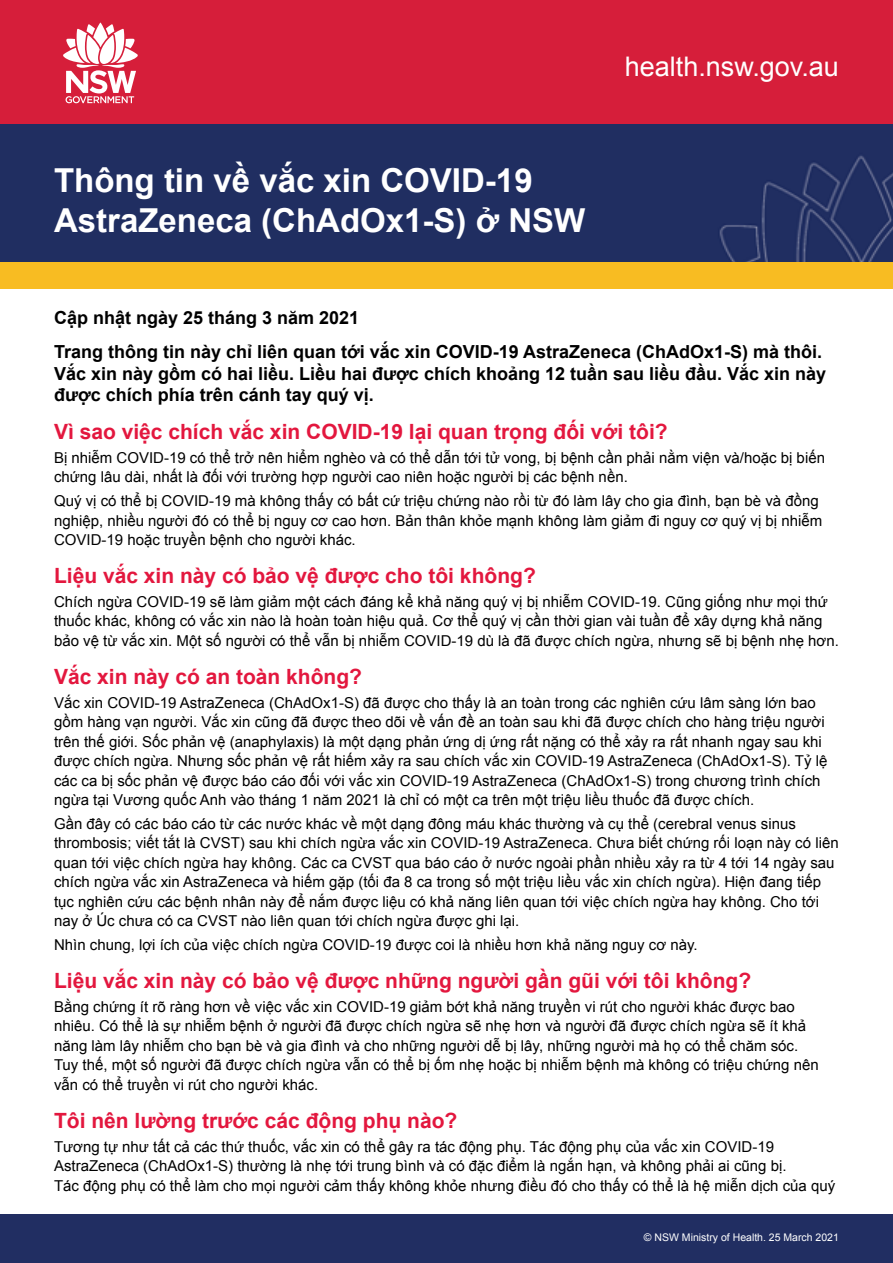
<style>
.page{position:relative;width:893px;height:1263px;background:#fff}
.page>*{position:absolute;margin:0;border:0;box-sizing:border-box;transform-origin:0 0}
.t1{font:700 33px/39.6px "Arial";color:#fff}
.t2{font:27px "Arial";color:#fff}
.t3{font:700 21px "Arial";color:#e3173e}
.t4{font:700 18px/34.3px "Arial";color:#000}
.t5{font:15px/19.5px "Arial";color:#000}
.t6{font:10.5px "Arial";color:#fff}
</style>
<div class="page">
<div style="left:0;top:1214px;width:893px;height:49px;background:#212e62"></div>
<div style="left:1px;top:123px;width:892px;height:139px;background:#202e61"></div>
<div style="left:0;top:0;width:893px;height:123px;background:#d61e3a"></div>
<svg style="left:63px;top:23px;width:75px;height:80px"></svg>
<div style="left:0;top:262px;width:893px;height:27px;background:#f8bc22"></div>
<h1 class="t1" style="left:54px;top:162px;width:533px">Thông tin về vắc xin COVID-19<br>AstraZeneca (ChAdOx1-S) ở NSW</h1>
<h2 class="t2" style="left:625px;top:49px;width:216px">health.nsw.gov.au</h2>
<p class="t4" style="left:54px;top:301px;width:770px">Cập nhật ngày 25 tháng 3 năm 2021<br>Trang thông tin này chỉ liên quan tới vắc xin COVID-19 AstraZeneca (ChAdOx1-S) mà thôi.</p>
<p class="t4" style="left:54px;top:363px;width:774px;line-height:21.6px">Vắc xin này gồm có hai liều. Liều hai được chích khoảng 12 tuần sau liều đầu. Vắc xin này được chích phía trên cánh tay quý vị.</p>
<h3 class="t3" style="left:54px;top:418px;width:615px">Vì sao việc chích vắc xin COVID-19 lại quan trọng đối với tôi?</h3>
<p class="t5" style="left:54px;top:448px;width:772px">Bị nhiễm COVID-19 có thể trở nên hiểm nghèo và có thể dẫn tới tử vong, bị bệnh cần phải nằm viện và/hoặc bị biến chứng lâu dài, nhất là đối với trường hợp người cao niên hoặc người bị các bệnh nền.</p>
<p class="t5" style="left:54px;top:491px;width:770px">Quý vị có thể bị COVID-19 mà không thấy có bất cứ triệu chứng nào rồi từ đó làm lây cho gia đình, bạn bè và đồng nghiệp, nhiều người đó có thể bị nguy cơ cao hơn. Bản thân khỏe mạnh không làm giảm đi nguy cơ quý vị bị nhiễm<br>COVID-19 hoặc truyền bệnh cho người khác.</p>
<h3 class="t3" style="left:54px;top:562px;width:483px">Liệu vắc xin này có bảo vệ được cho tôi không?</h3>
<p class="t5" style="left:54px;top:592px;width:786px">Chích ngừa COVID-19 sẽ làm giảm một cách đáng kể khả năng quý vị bị nhiễm COVID-19. Cũng giống như mọi thứ thuốc khác, không có vắc xin nào là hoàn toàn hiệu quả. Cơ thể quý vị cần thời gian vài tuần để xây dựng khả năng bảo vệ từ vắc xin. Một số người có thể vẫn bị nhiễm COVID-19 dù là đã được chích ngừa, nhưng sẽ bị bệnh nhẹ hơn.</p>
<h3 class="t3" style="left:54px;top:662px;width:310px">Vắc xin này có an toàn không?</h3>
<p class="t5" style="left:54px;top:693px;width:775px">Vắc xin COVID-19 AstraZeneca (ChAdOx1-S) đã được cho thấy là an toàn trong các nghiên cứu lâm sàng lớn bao gồm hàng vạn người. Vắc xin cũng đã được theo dõi về vấn đề an toàn sau khi đã được chích cho hàng triệu người trên thế giới. Sốc phản vệ (anaphylaxis) là một dạng phản ứng dị ứng rất nặng có thể xảy ra rất nhanh ngay sau khi được chích ngừa. Nhưng sốc phản vệ rất hiếm xảy ra sau chích vắc xin COVID-19 AstraZeneca (ChAdOx1-S). Tỷ lệ các ca bị sốc phản vệ được báo cáo đối với vắc xin COVID-19 AstraZeneca (ChAdOx1-S) trong chương trình chích ngừa tại Vương quốc Anh vào tháng 1 năm 2021 là chỉ có một ca trên một triệu liều thuốc đã được chích.</p>
<p class="t5" style="left:54px;top:814px;width:786px">Gần đây có các báo cáo từ các nước khác về một dạng đông máu khác thường và cụ thể (cerebral venus sinus thrombosis; viết tắt là CVST) sau khi chích ngừa vắc xin COVID-19 AstraZeneca. Chưa biết chứng rối loạn này có liên quan tới việc chích ngừa hay không. Các ca CVST qua báo cáo ở nước ngoài phần nhiều xảy ra từ 4 tới 14 ngày sau chích ngừa vắc xin AstraZeneca và hiếm gặp (tối đa 8 ca trong số một triệu liều vắc xin chích ngừa). Hiện đang tiếp tục nghiên cứu các bệnh nhân này để nắm được liệu có khả năng liên quan tới việc chích ngừa hay không. Cho tới nay ở Úc chưa có ca CVST nào liên quan tới chích ngừa được ghi lại.</p>
<p class="t5" style="left:54px;top:935px;width:645px">Nhìn chung, lợi ích của việc chích ngừa COVID-19 được coi là nhiều hơn khả năng nguy cơ này.</p>
<h3 class="t3" style="left:54px;top:967px;width:699px">Liệu vắc xin này có bảo vệ được những người gần gũi với tôi không?</h3>
<p class="t5" style="left:54px;top:997px;width:766px">Bằng chứng ít rõ ràng hơn về việc vắc xin COVID-19 giảm bớt khả năng truyền vi rút cho người khác được bao nhiêu. Có thể là sự nhiễm bệnh ở người đã được chích ngừa sẽ nhẹ hơn và người đã được chích ngừa sẽ ít khả năng làm lây nhiễm cho bạn bè và gia đình và cho những người dễ bị lây, những người mà họ có thể chăm sóc.<br>Tuy thế, một số người đã được chích ngừa vẫn có thể bị ốm nhẹ hoặc bị nhiễm bệnh mà không có triệu chứng nên vẫn có thể truyền vi rút cho người khác.</p>
<h3 class="t3" style="left:54px;top:1106px;width:405px">Tôi nên lường trước các động phụ nào?</h3>
<p class="t5" style="left:54px;top:1136px;width:783px">Tương tự như tất cả các thứ thuốc, vắc xin có thể gây ra tác động phụ. Tác động phụ của vắc xin COVID-19<br>AstraZeneca (ChAdOx1-S) thường là nhẹ tới trung bình và có đặc điểm là ngắn hạn, và không phải ai cũng bị.<br>Tác động phụ có thể làm cho mọi người cảm thấy không khỏe nhưng điều đó cho thấy có thể là hệ miễn dịch của quý</p>
<p class="t6" style="left:644px;top:1230px;width:197px">© NSW Ministry of Health. 25 March 2021</p>
</div>
